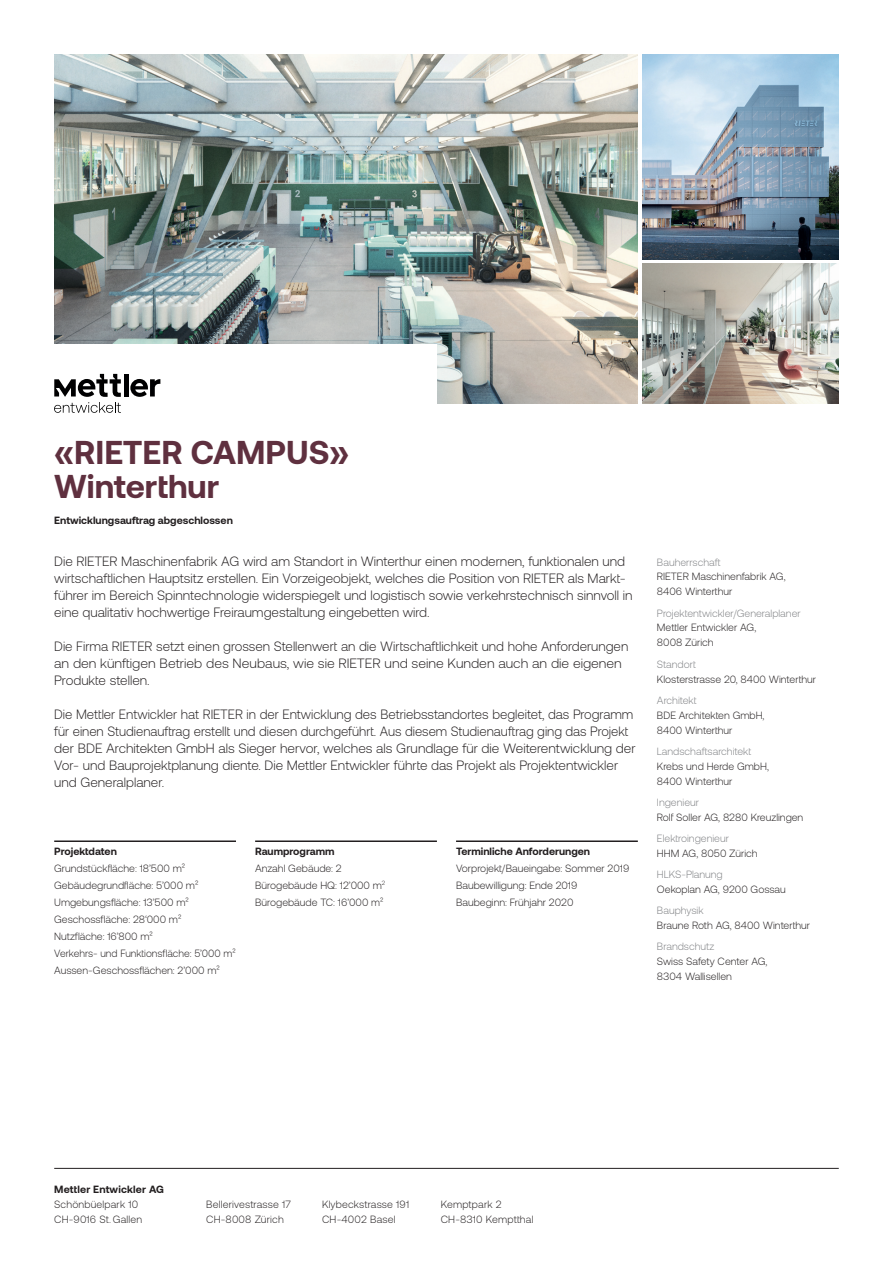
<style>
.page{position:relative;width:893px;height:1263px;background:#fff}
.page>*{position:absolute;margin:0;border:0;box-sizing:border-box;transform-origin:0 0}
.t1{font:700 33px/34px "Aeonik";color:#5f303f}
.t2{font:300 13.5px/17px "Aeonik";color:#231f20}
.t3{font:300 10.5px/17px "Aeonik";color:#231f20}
.t4{font:300 10.5px "Aeonik";color:#808285}
.t5{font:700 10.5px "Aeonik";color:#231f20}
</style>
<div class="page">
<hr style="left:255px;top:840px;width:182px;height:2px;background:#231f20">
<hr style="left:456px;top:840px;width:182px;height:2px;background:#231f20">
<hr style="left:54px;top:840px;width:182px;height:2px;background:#231f20">
<hr style="left:54px;top:1168px;width:785px;height:1px;background:#231f20">
<img style="left:642px;top:264px;width:197px;height:140px">
<img style="left:642px;top:54px;width:197px;height:205px">
<img style="left:54px;top:54px;width:584px;height:350px">
<div style="left:0;top:344px;width:437px;height:322px;background:#fff"></div>
<hr style="left:124px;top:374px;width:4px;height:22px;background:#000001">
<svg style="left:54px;top:374px;width:67px;height:39px"></svg>
<svg style="left:130px;top:379px;width:30px;height:18px"></svg>
<h1 class="t1" style="left:54px;top:435px;width:297px">«RIETER CAMPUS»<br>Winterthur</h1>
<p class="t5" style="left:54px;top:514px;width:180px">Entwicklungsauftrag abgeschlossen</p>
<p class="t2" style="left:54px;top:552px;width:580px">Die RIETER Maschinenfabrik AG wird am Standort in Winterthur einen modernen, funktionalen und wirtschaftlichen Hauptsitz erstellen. Ein Vorzeigeobjekt, welches die Position von RIETER als Markt&shy;führer im Bereich Spinntechnologie widerspiegelt und logistisch sowie verkehrstechnisch sinnvoll in eine qualitativ hochwertige Freiraumgestaltung eingebetten wird.</p>
<p class="t2" style="left:54px;top:637px;width:576px">Die Firma RIETER setzt einen grossen Stellenwert an die Wirtschaftlichkeit und hohe Anforderungen an den künftigen Betrieb des Neubaus, wie sie RIETER und seine Kunden auch an die eigenen<br>Produkte stellen.</p>
<p class="t2" style="left:54px;top:705px;width:583px">Die Mettler Entwickler hat RIETER in der Entwicklung des Betriebsstandortes begleitet, das Programm für einen Studienauftrag erstellt und diesen durchgeführt. Aus diesem Studienauftrag ging das Projekt der BDE Architekten GmbH als Sieger hervor, welches als Grundlage für die Weiterentwicklung der Vor- und Bauprojektplanung diente. Die Mettler Entwickler führte das Projekt als Projektentwickler und Generalplaner.</p>
<p class="t5" style="left:54px;top:845px;width:64px">Projektdaten</p>
<p class="t3" style="left:54px;top:860px;width:183px">Grundstückfläche: 18’500 m²<br>Gebäudegrundfläche: 5’000 m²<br>Umgebungsfläche: 13’500 m²<br>Geschossfläche: 28‘000 m²<br>Nutzfläche: 16’800 m²<br>Verkehrs- und Funktionsfläche: 5’000 m²<br>Aussen-Geschossflächen: 2’000 m²</p>
<p class="t5" style="left:255px;top:845px;width:81px">Raumprogramm</p>
<p class="t3" style="left:255px;top:860px;width:132px">Anzahl Gebäude: 2<br>Bürogebäude HQ: 12’000 m<sup>2<br></sup>Bürogebäude TC: 16’000 m²</p>
<p class="t5" style="left:456px;top:845px;width:136px">Terminliche Anforderungen</p>
<p class="t3" style="left:456px;top:860px;width:175px">Vorprojekt/Baueingabe: Sommer 2019<br>Baubewilligung: Ende 2019<br>Baubeginn: Frühjahr 2020</p>
<p class="t4" style="left:657px;top:556px;width:65px">Bauherrschaft</p>
<p class="t3" style="left:657px;top:569px;width:130px;line-height:14.9px">RIETER Maschinenfabrik AG,<br>8406 Winterthur</p>
<p class="t4" style="left:657px;top:607px;width:145px">Projektentwickler/Generalplaner</p>
<p class="t3" style="left:657px;top:620px;width:101px;line-height:14.9px">Mettler Entwickler AG,<br>8008 Zürich</p>
<p class="t4" style="left:657px;top:658px;width:40px">Standort</p>
<p class="t3" style="left:657px;top:670px;width:161px">Klosterstrasse 20, 8400 Winterthur</p>
<p class="t4" style="left:657px;top:694px;width:41px">Architekt</p>
<p class="t3" style="left:657px;top:708px;width:109px;line-height:14.9px">BDE Architekten GmbH,<br>8400 Winterthur</p>
<p class="t4" style="left:657px;top:745px;width:96px">Landschaftsarchitekt</p>
<p class="t3" style="left:657px;top:759px;width:113px;line-height:14.9px">Krebs und Herde GmbH,<br>8400 Winterthur</p>
<p class="t4" style="left:657px;top:796px;width:44px">Ingenieur</p>
<p class="t3" style="left:657px;top:809px;width:148px">Rolf Soller AG, 8280 Kreuzlingen</p>
<p class="t4" style="left:657px;top:832px;width:74px">Elektroingenieur</p>
<p class="t3" style="left:657px;top:845px;width:102px">HHM AG, 8050 Zürich</p>
<p class="t4" style="left:657px;top:869px;width:67px">HLKS-Planung</p>
<p class="t3" style="left:657px;top:881px;width:130px">Oekoplan AG, 9200 Gossau</p>
<p class="t4" style="left:657px;top:905px;width:48px">Bauphysik</p>
<p class="t3" style="left:657px;top:917px;width:155px">Braune Roth AG, 8400 Winterthur</p>
<p class="t4" style="left:657px;top:941px;width:59px">Brandschutz</p>
<p class="t3" style="left:657px;top:954px;width:112px;line-height:14.9px">Swiss Safety Center AG,<br>8304 Wallisellen</p>
<p class="t5" style="left:54px;top:1183px;width:111px">Mettler Entwickler AG</p>
<p class="t3" style="left:54px;top:1197px;width:89px;line-height:14.9px">Schönbüelpark 10<br>CH-9016 St. Gallen</p>
<p class="t3" style="left:206px;top:1197px;width:86px;line-height:14.9px">Bellerivestrasse 17<br>CH-8008 Zürich</p>
<p class="t3" style="left:322px;top:1197px;width:89px;line-height:14.9px">Klybeckstrasse 191<br>CH-4002 Basel</p>
<p class="t3" style="left:441px;top:1197px;width:94px;line-height:14.9px">Kemptpark 2<br>CH-8310 Kemptthal</p>
</div>
